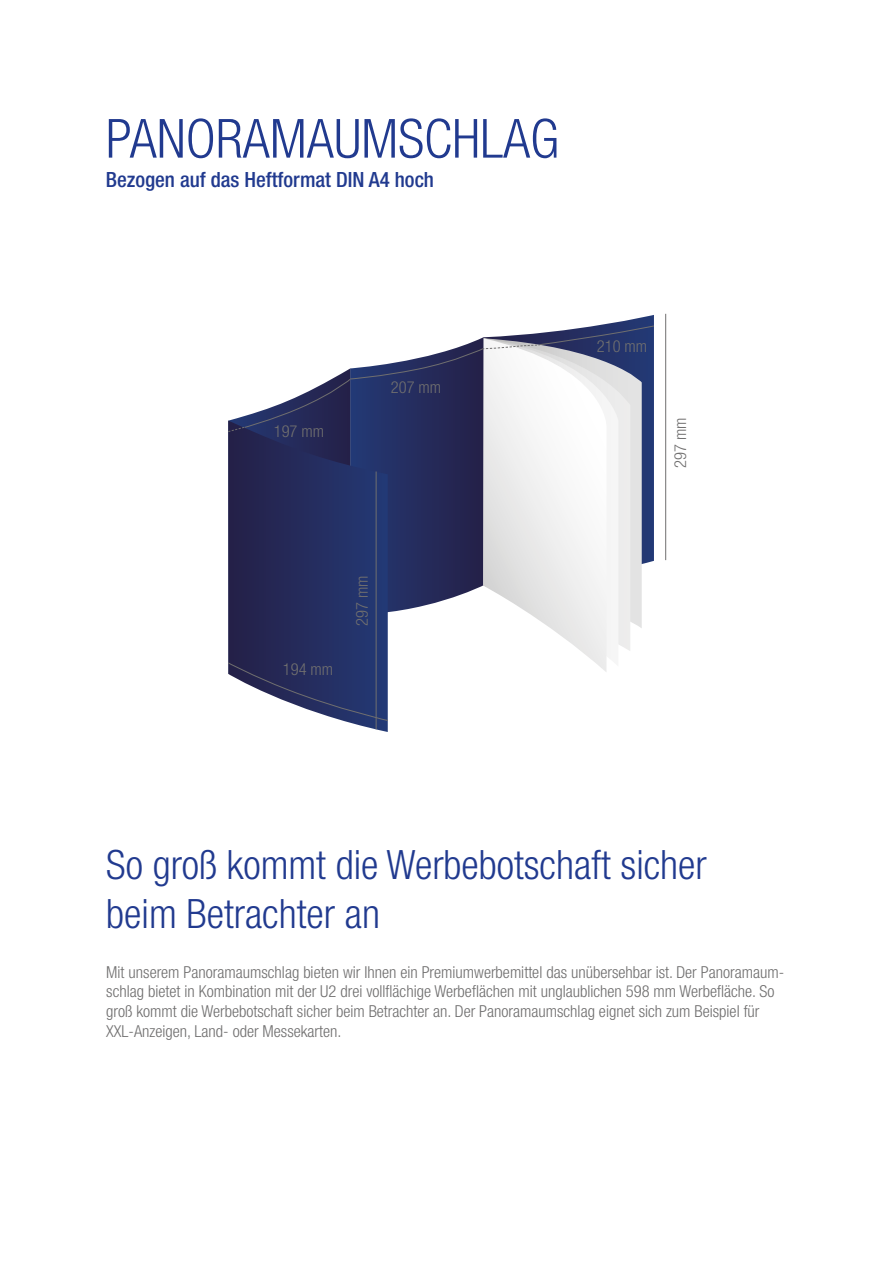
<style>
.page{position:relative;width:893px;height:1263px;background:#fff}
.page>*{position:absolute;margin:0;border:0;box-sizing:border-box;transform-origin:0 0}
.t1{font:300 condensed 54px "Helvetica Neue LT Std";color:#213a8f}
.t2{font:300 condensed 40.5px/48.6px "Helvetica Neue LT Std";color:#213a8f}
.t3{font:500 condensed 21px "Helvetica Neue LT Std";color:#213a8f}
.t4{font:300 condensed 16.5px/19.8px "Helvetica Neue LT Std";color:#706f6f}
</style>
<div class="page">
<svg style="left:600px;top:315px;width:54px;height:10px"></svg>
<svg style="left:344px;top:721px;width:44px;height:11px"></svg>
<hr style="left:376px;top:471px;width:1px;height:258px;background:#706f6f">
<hr style="left:665px;top:314px;width:1px;height:246px;background:#706f6f">
<svg style="left:228px;top:325px;width:426px;height:396px"></svg>
<h1 class="t1" style="left:106px;top:108px;width:455px">PANORAMAUMSCHLAG</h1>
<p class="t3" style="left:106px;top:167px;width:330px">Bezogen auf das Heftformat DIN A4 hoch</p>
<p class="t4" style="left:274px;top:422px;width:52px">197 mm</p>
<p class="t4" style="left:391px;top:377px;width:52px">207 mm</p>
<p class="t4" style="left:283px;top:659px;width:52px">194 mm</p>
<p class="t4" style="left:352px;top:626px;width:52px;rotate:-90deg">297 mm</p>
<p class="t4" style="left:597px;top:336px;width:52px">210 mm</p>
<p class="t4" style="left:670px;top:468px;width:52px;rotate:-90deg">297 mm</p>
<h2 class="t2" style="left:106px;top:840px;width:602px">So groß kommt die Werbebotschaft sicher beim Betrachter an</h2>
<p class="t4" style="left:106px;top:962px;width:679px">Mit unserem Panoramaumschlag bieten wir Ihnen ein Premiumwerbemittel das unübersehbar ist. Der Panoramaum&shy;schlag bietet in Kombination mit der U2 drei vollflächige Werbeflächen mit unglaublichen 598 mm Werbefläche. So groß kommt die Werbebotschaft sicher beim Betrachter an. Der Panoramaumschlag eignet sich zum Beispiel für XXL-Anzeigen, Land- oder Messekarten.</p>
</div>
